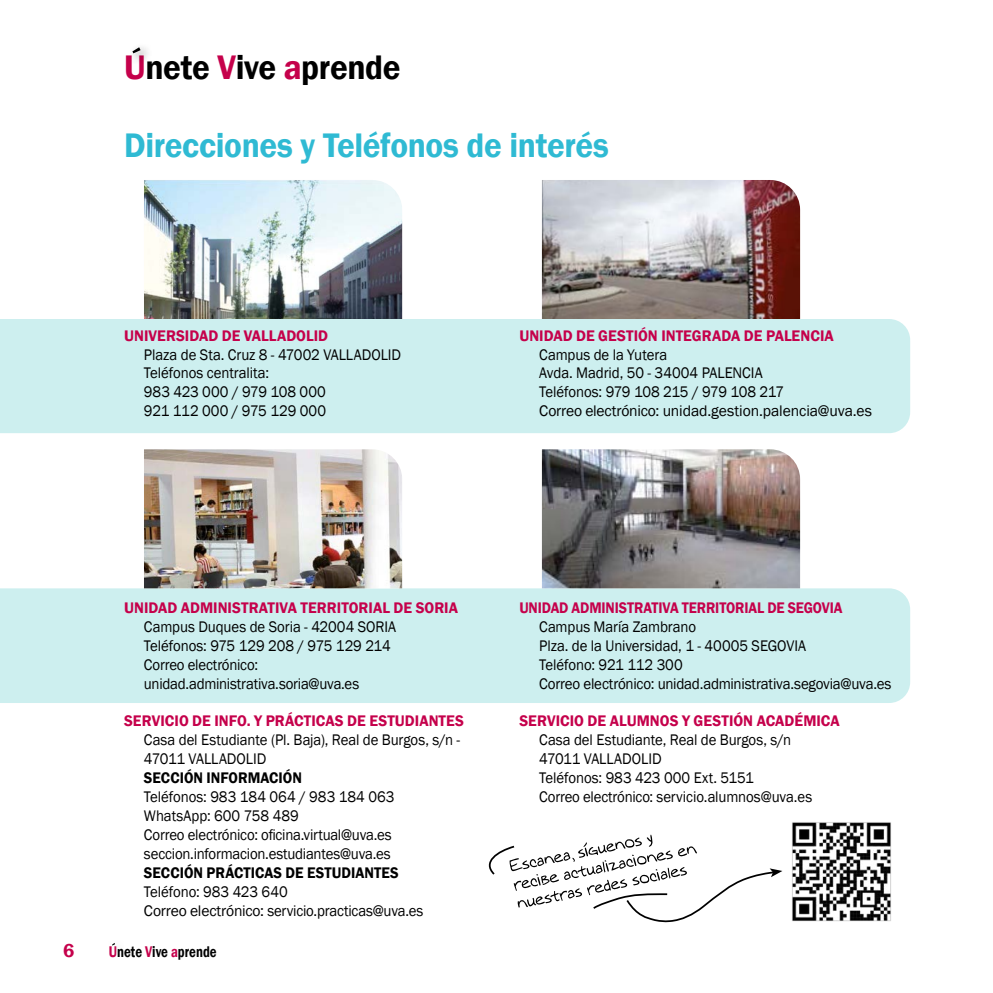
<style>
.page{position:relative;width:993px;height:993px;background:#fff}
.page>*{position:absolute;margin:0;border:0;box-sizing:border-box;transform-origin:0 0}
.t1{font:600 35px "Franklin Gothic";letter-spacing:-.015em;color:#2fbad3;scale:.95 1}
.t2{font:600 35px "Franklin Gothic";letter-spacing:-.01em;color:#000;scale:.95 1}
.t3{font:600 19.25px "Franklin Gothic";color:#c5014b}
.t4{font:600 15.92px "Franklin Gothic";color:#000;scale:.8 1}
.t5{font:15.75px/18.9px "Franklin Gothic";letter-spacing:-.005em;color:#000;scale:.94 1}
.t6{font:600 15.75px "Franklin Gothic";color:#c5014b}
.t7{font:600 15.75px "Franklin Gothic";color:#000;scale:.94 1}
.t8{font:600 15.75px "Franklin Gothic";color:#c5014b;scale:.91 1}
.s1{color:#c5014b}
</style>
<div class="page">
<div style="left:0;top:588px;width:909px;height:114px;background:#cdefef"></div>
<div style="left:0;top:319px;width:909px;height:114px;background:#cdefef"></div>
<img style="left:144px;top:180px;width:258px;height:139px">
<img style="left:144px;top:449px;width:258px;height:139px">
<img style="left:541px;top:449px;width:258px;height:139px">
<img style="left:541px;top:180px;width:258px;height:139px">
<svg style="left:488px;top:834px;width:294px;height:89px"></svg>
<div style="left:127px;top:43px;width:25px;height:23px;background:#000;opacity:.75"></div>
<svg style="left:132px;top:47px;width:8px;height:6px"></svg>
<img style="left:792px;top:822px;width:99px;height:100px">
<h1 class="t2" style="left:124px;top:45px;width:292px"><span class="s1">U</span>nete <span class="s1">V</span>ive <span class="s1">a</span>prende</h1>
<h1 class="t1" style="left:124px;top:123px;width:511px">Direcciones y Teléfonos de interés</h1>
<p class="t6" style="left:124px;top:325px;width:205px">UNIVERSIDAD DE VALLADOLID</p>
<p class="t5" style="left:144px;top:345px;width:275px">Plaza de Sta. Cruz 8 - 47002 VALLADOLID<br>Teléfonos centralita:<br>983 423 000 / 979 108 000<br>921 112 000 / 975 129 000</p>
<p class="t6" style="left:519px;top:325px;width:316px">UNIDAD DE GESTIÓN INTEGRADA DE PALENCIA</p>
<p class="t5" style="left:539px;top:345px;width:355px">Campus de la Yutera<br>Avda. Madrid, 50 - 34004 PALENCIA<br>Teléfonos: 979 108 215 / 979 108 217<br>Correo electrónico: unidad.gestion.palencia@uva.es</p>
<p class="t6" style="left:124px;top:598px;width:335px">UNIDAD ADMINISTRATIVA TERRITORIAL DE SORIA</p>
<p class="t5" style="left:144px;top:617px;width:270px">Campus Duques de Soria - 42004 SORIA<br>Teléfonos: 975 129 208 / 975 129 214<br>Correo electrónico: unidad.administrativa.soria@uva.es</p>
<p class="t6" style="left:124px;top:711px;width:341px">SERVICIO DE INFO. Y PRÁCTICAS DE ESTUDIANTES</p>
<p class="t5" style="left:144px;top:730px;width:338px">Casa del Estudiante (Pl. Baja), Real de Burgos, s/n -<br>47011 VALLADOLID</p>
<p class="t7" style="left:144px;top:768px;width:169px">SECCIÓN INFORMACIÓN</p>
<p class="t5" style="left:144px;top:787px;width:268px">Teléfonos: 983 184 064 / 983 184 063<br>WhatsApp: 600 758 489<br>Correo electrónico: oficina.virtual@uva.es seccion.informacion.estudiantes@uva.es</p>
<p class="t7" style="left:144px;top:862px;width:272px">SECCIÓN PRÁCTICAS DE ESTUDIANTES</p>
<p class="t5" style="left:144px;top:882px;width:299px">Teléfono: 983 423 640<br>Correo electrónico: servicio.practicas@uva.es</p>
<p class="t3" style="left:63px;top:938px;width:13px">6</p>
<p class="t4" style="left:109px;top:941px;width:136px"><span class="s1">U</span>nete <span class="s1">V</span>ive <span class="s1">a</span>prende</p>
<p class="t8" style="left:519px;top:598px;width:356px">UNIDAD ADMINISTRATIVA TERRITORIAL DE SEGOVIA</p>
<p class="t5" style="left:539px;top:617px;width:376px">Campus María Zambrano<br>Plza. de la Universidad, 1 - 40005 SEGOVIA<br>Teléfono: 921 112 300<br>Correo electrónico: unidad.administrativa.segovia@uva.es</p>
<p class="t6" style="left:519px;top:711px;width:322px">SERVICIO DE ALUMNOS Y GESTIÓN ACADÉMICA</p>
<p class="t5" style="left:539px;top:730px;width:292px">Casa del Estudiante, Real de Burgos, s/n 47011 VALLADOLID<br>Teléfonos: 983 423 000 Ext. 5151<br>Correo electrónico: servicio.alumnos@uva.es</p>
</div>
